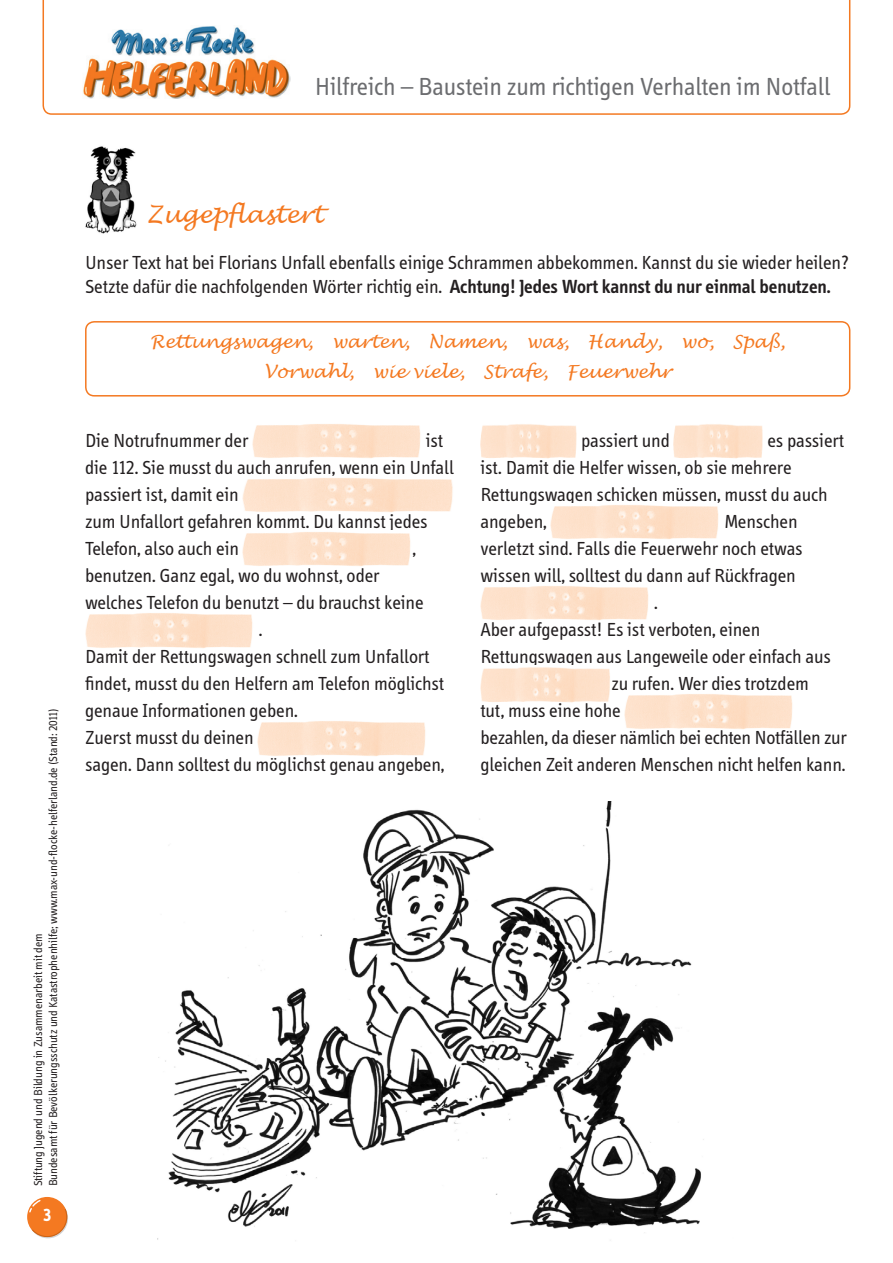
<style>
.page{position:relative;width:893px;height:1263px;background:#fff}
.page>*{position:absolute;margin:0;border:0;box-sizing:border-box;transform-origin:0 0}
.t1{font:25.5px "Info";color:#6c6d70}
.Überschrift_Arbeitsa{font:italic 24px "Lucida Handwriting";color:#f47921}
.Arbeitsaufträge{font:19.5px/27px "Info";color:#231f20}
.Ausfülltabelle_Kopf{font:italic 18px/30px "Lucida Handwriting";color:#f47921;text-align:center}
.t2{font:700 18px "Info";color:#fff}
.t3{font:12px/15px "Info";color:#231f20}
.s1{font-weight:600}
</style>
<div class="page">
<svg style="left:43px;top:0;width:807px;height:115px"></svg>
<img style="left:82px;top:26px;width:209px;height:74px">
<div style="left:28px;top:1198px;width:40px;height:40px;background:#d1d2d4;border-radius:50%"></div>
<svg style="left:27px;top:1197px;width:40px;height:40px"></svg>
<svg style="left:28px;top:1199px;width:40px;height:38px"></svg>
<img style="left:157px;top:801px;width:547px;height:439px">
<img style="left:252px;top:424px;width:169px;height:34px">
<img style="left:242px;top:478px;width:211px;height:34px">
<img style="left:243px;top:532px;width:168px;height:34px">
<img style="left:85px;top:613px;width:168px;height:35px">
<img style="left:257px;top:721px;width:169px;height:35px">
<img style="left:480px;top:424px;width:97px;height:35px">
<img style="left:673px;top:424px;width:90px;height:35px">
<img style="left:551px;top:505px;width:168px;height:34px">
<img style="left:480px;top:586px;width:169px;height:34px">
<img style="left:480px;top:667px;width:130px;height:35px">
<img style="left:624px;top:694px;width:169px;height:35px">
<img style="left:85px;top:146px;width:52px;height:88px">
<div style="left:85px;top:321px;width:765px;height:75px;border:2px solid #f47921;border-radius:9px"></div>
<h1 class="t1" style="left:315px;top:73px;width:517px">Hilfreich – Baustein zum richtigen Verhalten im Notfall</h1>
<p class="t3" style="left:31px;top:1186px;width:480px;rotate:-90deg">Stiftung Jugend und Bildung in Zusammenarbeit mit dem<br>Bundesamt für Bevölkerungsschutz und Katastrophenhilfe; www.max-und-flocke-helferland.de (Stand: 2011)</p>
<p class="t2" style="left:43px;top:1205px;width:10px">3</p>
<p class="Überschrift_Arbeitsa" style="left:147px;top:200px;width:177px">Zugepflastert</p>
<p class="Arbeitsaufträge" style="left:85px;top:251px;width:766px;line-height:24px">Unser Text hat bei Florians Unfall ebenfalls einige Schrammen abbekommen. Kannst du sie wieder heilen?<br>Setzte dafür die nachfolgenden Wörter richtig ein. <span class="s1">Achtung! Jedes Wort kannst du nur einmal benutzen.</span></p>
<p class="Ausfülltabelle_Kopf" style="left:150px;top:327px;width:637px">Rettungswagen, warten, Namen, was, Handy, wo, Spaß,<br>Vorwahl, wie viele, Strafe, Feuerwehr</p>
<p class="Arbeitsaufträge" style="left:85px;top:427px;width:370px;text-indent:341px">ist die 112. Sie musst du auch anrufen, wenn ein Unfall</p>
<p class="Arbeitsaufträge" style="left:85px;top:481px;width:344px">passiert ist, damit ein<br>zum Unfallort gefahren kommt. Du kannst jedes</p>
<p class="Arbeitsaufträge" style="left:85px;top:535px;width:155px">Telefon, also auch ein</p>
<p class="Arbeitsaufträge" style="left:413px;top:535px;width:5px">,</p>
<p class="Arbeitsaufträge" style="left:85px;top:562px;width:296px">benutzen. Ganz egal, wo du wohnst, oder</p>
<p class="Arbeitsaufträge" style="left:259px;top:589px;width:166px;text-indent:-174px">welches Telefon du benutzt – du brauchst keine .</p>
<p class="Arbeitsaufträge" style="left:85px;top:643px;width:346px">Damit der Rettungswagen schnell zum Unfallort</p>
<p class="Arbeitsaufträge" style="left:85px;top:670px;width:361px">findet, musst du den Helfern am Telefon möglichst</p>
<p class="Arbeitsaufträge" style="left:85px;top:697px;width:214px">genaue Informationen geben.</p>
<p class="Arbeitsaufträge" style="left:85px;top:724px;width:170px">Zuerst musst du deinen</p>
<p class="Arbeitsaufträge" style="left:85px;top:751px;width:361px">sagen. Dann solltest du möglichst genau angeben,</p>
<p class="Arbeitsaufträge" style="left:85px;top:427px;width:165px">Die Notrufnummer der</p>
<p class="Arbeitsaufträge" style="left:581px;top:427px;width:90px">passiert und</p>
<p class="Arbeitsaufträge" style="left:767px;top:427px;width:78px">es passiert</p>
<p class="Arbeitsaufträge" style="left:480px;top:454px;width:313px">ist. Damit die Helfer wissen, ob sie mehrere</p>
<p class="Arbeitsaufträge" style="left:480px;top:481px;width:349px">Rettungswagen schicken müssen, musst du auch</p>
<p class="Arbeitsaufträge" style="left:480px;top:508px;width:68px">angeben,</p>
<p class="Arbeitsaufträge" style="left:724px;top:508px;width:75px">Menschen</p>
<p class="Arbeitsaufträge" style="left:480px;top:535px;width:324px">verletzt sind. Falls die Feuerwehr noch etwas</p>
<p class="Arbeitsaufträge" style="left:480px;top:562px;width:317px">wissen will, solltest du dann auf Rückfragen</p>
<p class="Arbeitsaufträge" style="left:654px;top:589px;width:5px">.</p>
<p class="Arbeitsaufträge" style="left:480px;top:616px;width:281px">Aber aufgepasst! Es ist verboten, einen</p>
<p class="Arbeitsaufträge" style="left:480px;top:643px;width:352px">Rettungswagen aus Langeweile oder einfach aus</p>
<p class="Arbeitsaufträge" style="left:611px;top:670px;width:199px">zu rufen. Wer dies trotzdem</p>
<p class="Arbeitsaufträge" style="left:480px;top:697px;width:142px">tut, muss eine hohe</p>
<p class="Arbeitsaufträge" style="left:480px;top:724px;width:368px">bezahlen, da dieser nämlich bei echten Notfällen zur</p>
<p class="Arbeitsaufträge" style="left:480px;top:751px;width:366px">gleichen Zeit anderen Menschen nicht helfen kann.</p>
</div>
